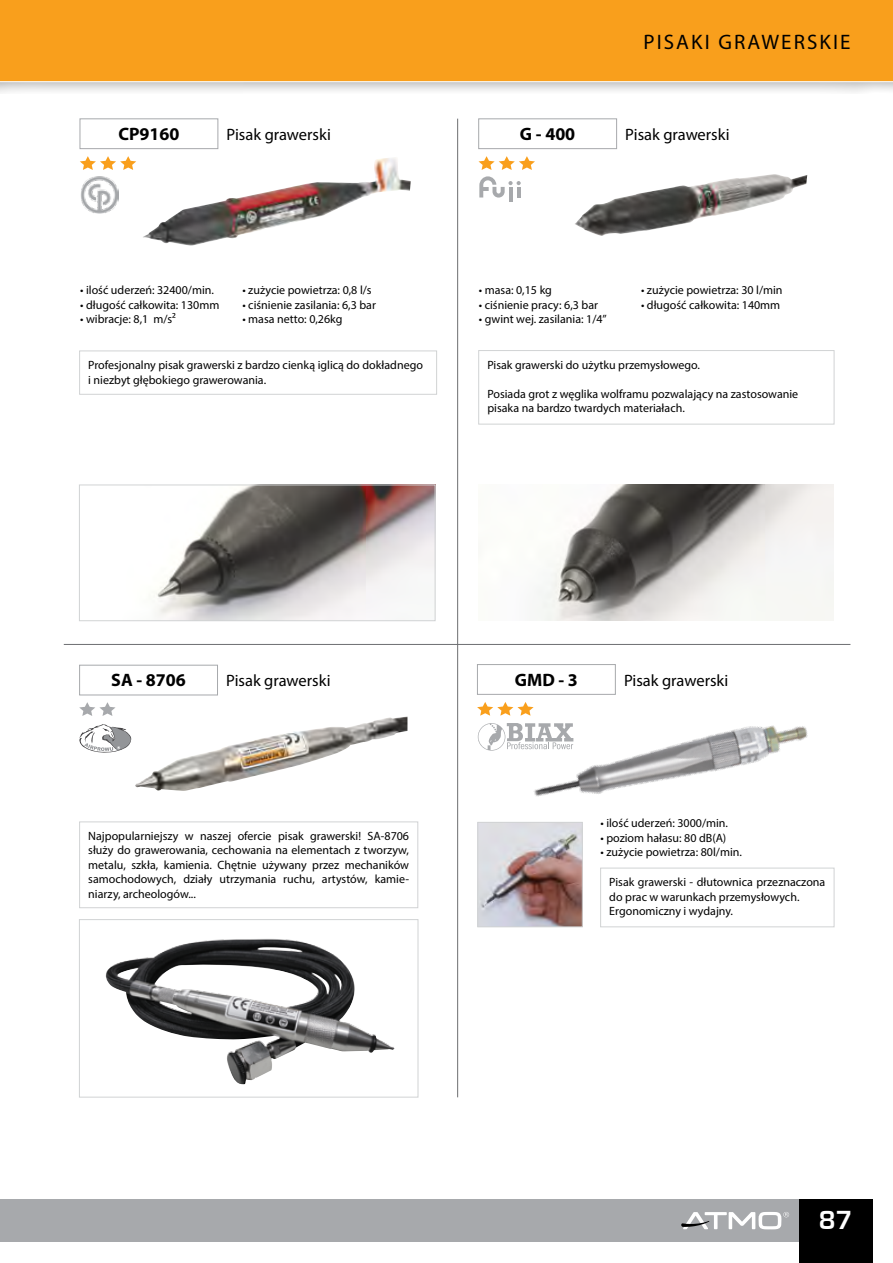
<style>
.page{position:relative;width:893px;height:1263px;background:#fff}
.page>*{position:absolute;margin:0;border:0;box-sizing:border-box;transform-origin:0 0}
.t1{font:700 27px "Eurostile TCE";color:#fff}
.t2{font:21px "Myriad Pro";letter-spacing:.1em;color:#000}
.t3{font:700 18px "Myriad Pro";color:#000}
.t4{font:16.5px "Myriad Pro";color:#000}
.t5{font:12px/14.4px "Myriad Pro";color:#000}
</style>
<div class="page">
<div style="left:799px;top:1199px;width:74px;height:64px;background:#000"></div>
<div style="left:0;top:1199px;width:799px;height:43px;background:#a7a9ac"></div>
<div style="left:0;top:0;width:893px;height:94px;background:#000;opacity:.28"></div>
<div style="left:0;top:0;width:893px;height:82px;background:#f99f1c"></div>
<svg style="left:681px;top:1212px;width:108px;height:17px"></svg>
<img style="left:480px;top:824px;width:100px;height:101px">
<div style="left:478px;top:822px;width:104px;height:105px;border:1px solid #d1d3d4"></div>
<svg style="left:478px;top:723px;width:39px;height:28px"></svg>
<img style="left:517px;top:664px;width:305px;height:243px">
<hr style="left:64px;top:644px;width:786px;height:1px;background:#6d6e71">
<hr style="left:457px;top:119px;width:1px;height:978px;background:#6d6e71">
<div style="left:80px;top:119px;width:138px;height:30px;border:1px solid #a7a9ac"></div>
<svg style="left:80px;top:156px;width:56px;height:14px"></svg>
<div style="left:79px;top:351px;width:358px;height:43px;border:1px solid #d1d3d4"></div>
<div style="left:478px;top:119px;width:139px;height:30px;border:1px solid #a7a9ac"></div>
<div style="left:79px;top:665px;width:139px;height:30px;border:1px solid #a7a9ac"></div>
<div style="left:477px;top:664px;width:138px;height:30px;border:1px solid #a7a9ac"></div>
<div style="left:478px;top:350px;width:356px;height:74px;border:1px solid #d1d3d4"></div>
<div style="left:79px;top:822px;width:339px;height:86px;border:1px solid #d1d3d4"></div>
<div style="left:601px;top:868px;width:233px;height:59px;background:#fff"></div>
<div style="left:600px;top:868px;width:234px;height:59px;border:1px solid #d1d3d4"></div>
<svg style="left:477px;top:702px;width:57px;height:14px"></svg>
<img style="left:81px;top:176px;width:37px;height:38px">
<img style="left:575px;top:174px;width:232px;height:62px">
<img style="left:135px;top:716px;width:272px;height:75px">
<img style="left:143px;top:158px;width:268px;height:88px">
<svg style="left:478px;top:156px;width:57px;height:14px"></svg>
<hr style="left:509px;top:187px;width:3px;height:14px;background:#a7a9ac">
<svg style="left:479px;top:176px;width:42px;height:22px"></svg>
<img style="left:156px;top:487px;width:277px;height:132px">
<div style="left:79px;top:485px;width:356px;height:136px;border:1px solid #d1d3d4"></div>
<img style="left:105px;top:939px;width:290px;height:145px">
<div style="left:79px;top:919px;width:339px;height:178px;border:1px solid #d1d3d4"></div>
<svg style="left:79px;top:702px;width:37px;height:14px"></svg>
<svg style="left:79px;top:724px;width:52px;height:29px"></svg>
<img style="left:538px;top:485px;width:296px;height:136px">
<h3 class="t3" style="left:118px;top:122px;width:63px">CP9160</h3>
<h3 class="t4" style="left:227px;top:124px;width:106px">Pisak grawerski</h3>
<h3 class="t3" style="left:520px;top:122px;width:57px">G - 400</h3>
<h2 class="t2" style="left:643px;top:29px;width:209px">PISAKI GRAWERSKIE</h2>
<h3 class="t4" style="left:625px;top:124px;width:106px">Pisak grawerski</h3>
<p class="t5" style="left:80px;top:283px;width:135px">• ilość uderzeń: 32400/min.</p>
<p class="t5" style="left:80px;top:297px;width:141px">• długość całkowita: 130mm</p>
<p class="t5" style="left:80px;top:312px;width:97px">• wibracje: 8,1 m/s²</p>
<p class="t5" style="left:242px;top:283px;width:131px">• zużycie powietrza: 0,8 l/s</p>
<p class="t5" style="left:242px;top:297px;width:135px">• ciśnienie zasilania: 6,3 bar</p>
<p class="t5" style="left:242px;top:312px;width:102px">• masa netto: 0,26kg</p>
<p class="t5" style="left:479px;top:283px;width:75px">• masa: 0,15 kg</p>
<p class="t5" style="left:479px;top:297px;width:121px">• ciśnienie pracy: 6,3 bar</p>
<p class="t5" style="left:479px;top:312px;width:129px">• gwint wej. zasilania: 1/4”</p>
<p class="t5" style="left:641px;top:283px;width:143px">• zużycie powietrza: 30 l/min</p>
<p class="t5" style="left:641px;top:297px;width:141px">• długość całkowita: 140mm</p>
<p class="t5" style="left:88px;top:358px;width:336px">Profesjonalny pisak grawerski z bardzo cienką iglicą do dokładnego i niezbyt głębokiego grawerowania.</p>
<p class="t5" style="left:487px;top:357px;width:214px">Pisak grawerski do użytku przemysłowego.</p>
<p class="t5" style="left:487px;top:386px;width:312px">Posiada grot z węglika wolframu pozwalający na zastosowanie pisaka na bardzo twardych materiałach.</p>
<h3 class="t3" style="left:111px;top:668px;width:76px">SA - 8706</h3>
<h3 class="t3" style="left:515px;top:668px;width:65px">GMD - 3</h3>
<h3 class="t4" style="left:226px;top:671px;width:106px">Pisak grawerski</h3>
<h3 class="t4" style="left:624px;top:670px;width:106px">Pisak grawerski</h3>
<p class="t5" style="left:88px;top:829px;width:322px;text-align:justify">Najpopularniejszy w naszej ofercie pisak grawerski! SA-8706 służy do grawerowania, cechowania na elementach z tworzyw, metalu, szkła, kamienia. Chętnie używany przez mechaników samochodowych, działy utrzymania ruchu, artystów, kamie&shy;niarzy, archeologów...</p>
<p class="t5" style="left:600px;top:816px;width:129px">• ilość uderzeń: 3000/min.</p>
<p class="t5" style="left:600px;top:830px;width:127px">• poziom hałasu: 80 dB(A)</p>
<p class="t5" style="left:600px;top:844px;width:143px">• zużycie powietrza: 80l/min.</p>
<p class="t5" style="left:609px;top:875px;width:218px">Pisak grawerski - dłutownica przeznaczona do prac w warunkach przemysłowych.<br>Ergonomiczny i wydajny.</p>
<h1 class="t1" style="left:819px;top:1205px;width:35px">87</h1>
</div>
